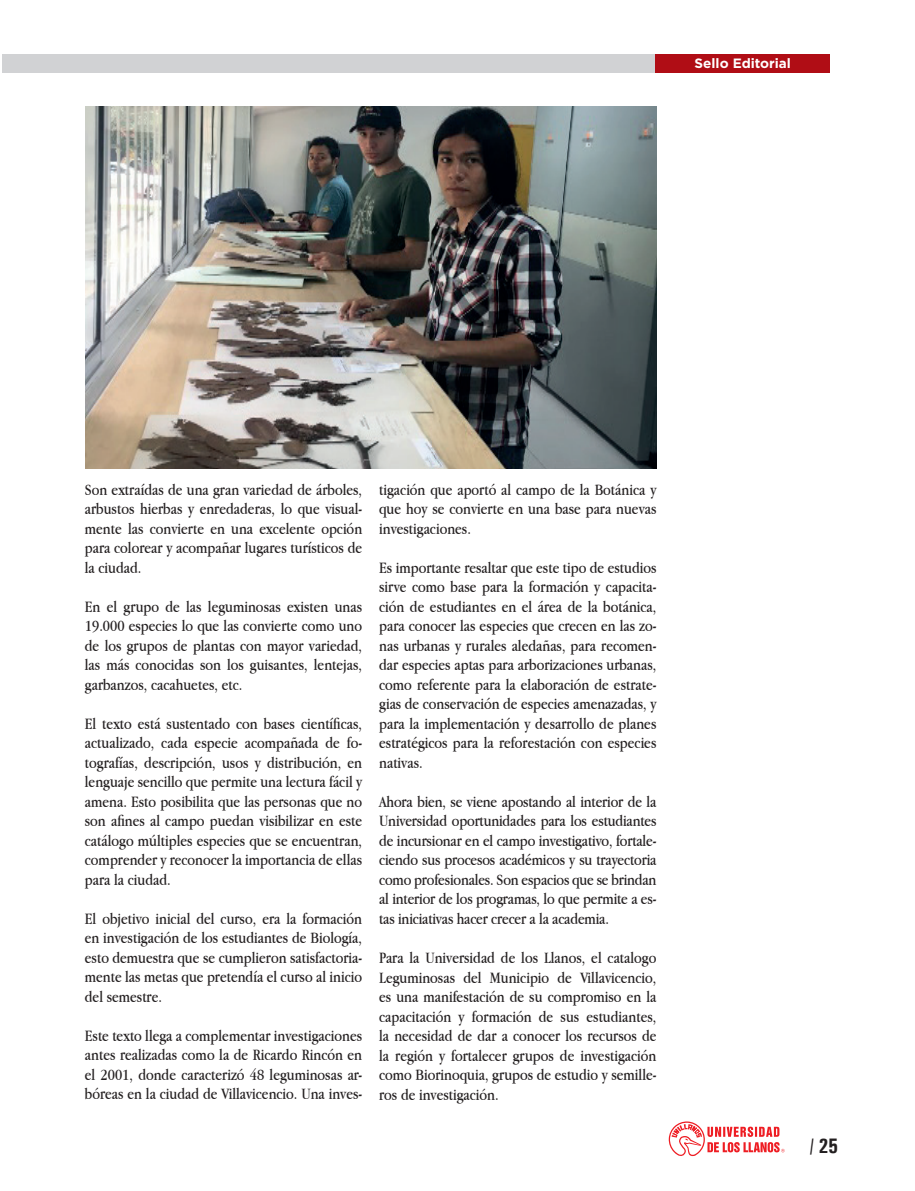
<style>
.page{position:relative;width:915px;height:1191px;background:#fff}
.page>*{position:absolute;margin:0;border:0;box-sizing:border-box;transform-origin:0 0}
.t1{font:700 condensed 21px "Univers";color:#231f20}
.t2{font:16.5px/19.5px "Apple Garamond";color:#231f20;text-align:justify}
.t3{font:700 13.5px "Gotham";color:#fff}
.s1{font-weight:500}
</style>
<div class="page">
<img style="left:85px;top:106px;width:571px;height:362px">
<div style="left:2px;top:54px;width:672px;height:18px;background:#d1d2d4"></div>
<div style="left:655px;top:54px;width:174px;height:18px;background:#b00d15"></div>
<svg style="left:668px;top:1121px;width:116px;height:36px"></svg>
<p class="t3" style="left:694px;top:55px;width:98px">Sello Editorial</p>
<p class="t2" style="left:85px;top:479px;width:279px">Son extraídas de una gran variedad de árboles, arbustos hierbas y enredaderas, lo que visual&shy;mente las convierte en una excelente opción para colorear y acompañar lugares turísticos de la ciudad.</p>
<p class="t2" style="left:85px;top:596px;width:279px">En el grupo de las leguminosas existen unas 19.000 especies lo que las convierte como uno de los grupos de plantas con mayor variedad, las más conocidas son los guisantes, lentejas, garbanzos, cacahuetes, etc.</p>
<p class="t2" style="left:85px;top:713px;width:279px">El texto está sustentado con bases científicas, actualizado, cada especie acompañada de fo&shy;tografías, descripción, usos y distribución, en lenguaje sencillo que permite una lectura fácil y amena. Esto posibilita que las personas que no son afines al campo puedan visibilizar en este catálogo múltiples especies que se encuentran, comprender y reconocer la importancia de ellas para la ciudad.</p>
<p class="t2" style="left:85px;top:908px;width:279px">El objetivo inicial del curso, era la formación en investigación de los estudiantes de Biología, esto demuestra que se cumplieron satisfactoria&shy;mente las metas que pretendía el curso al inicio del semestre.</p>
<p class="t2" style="left:85px;top:1025px;width:279px">Este texto llega a complementar investigaciones antes realizadas como la de Ricardo Rincón en el 2001, donde caracterizó 48 leguminosas ar&shy;bóreas en la ciudad de Villavicencio. Una inves-</p>
<p class="t2" style="left:379px;top:479px;width:279px">tigación que aportó al campo de la Botánica y que hoy se convierte en una base para nuevas investigaciones.</p>
<p class="t2" style="left:379px;top:557px;width:279px">Es importante resaltar que este tipo de estudios sirve como base para la formación y capacita&shy;ción de estudiantes en el área de la botánica, para conocer las especies que crecen en las zo&shy;nas urbanas y rurales aledañas, para recomen&shy;dar especies aptas para arborizaciones urbanas, como referente para la elaboración de estrate&shy;gias de conservación de especies amenazadas, y para la implementación y desarrollo de planes estratégicos para la reforestación con especies nativas.</p>
<p class="t2" style="left:379px;top:791px;width:279px">Ahora bien, se viene apostando al interior de la Universidad oportunidades para los estudiantes de incursionar en el campo investigativo, fortale&shy;ciendo sus procesos académicos y su trayectoria como profesionales. Son espacios que se brindan al interior de los programas, lo que permite a es&shy;tas iniciativas hacer crecer a la academia.</p>
<p class="t2" style="left:379px;top:947px;width:279px">Para la Universidad de los Llanos, el catalogo Leguminosas del Municipio de Villavicencio, es una manifestación de su compromiso en la capacitación y formación de sus estudiantes, la necesidad de dar a conocer los recursos de la región y fortalecer grupos de investigación como Biorinoquia, grupos de estudio y semille&shy;ros de investigación.</p>
<p class="t1" style="left:809px;top:1132px;width:30px"><span class="s1">/</span> 25</p>
</div>
